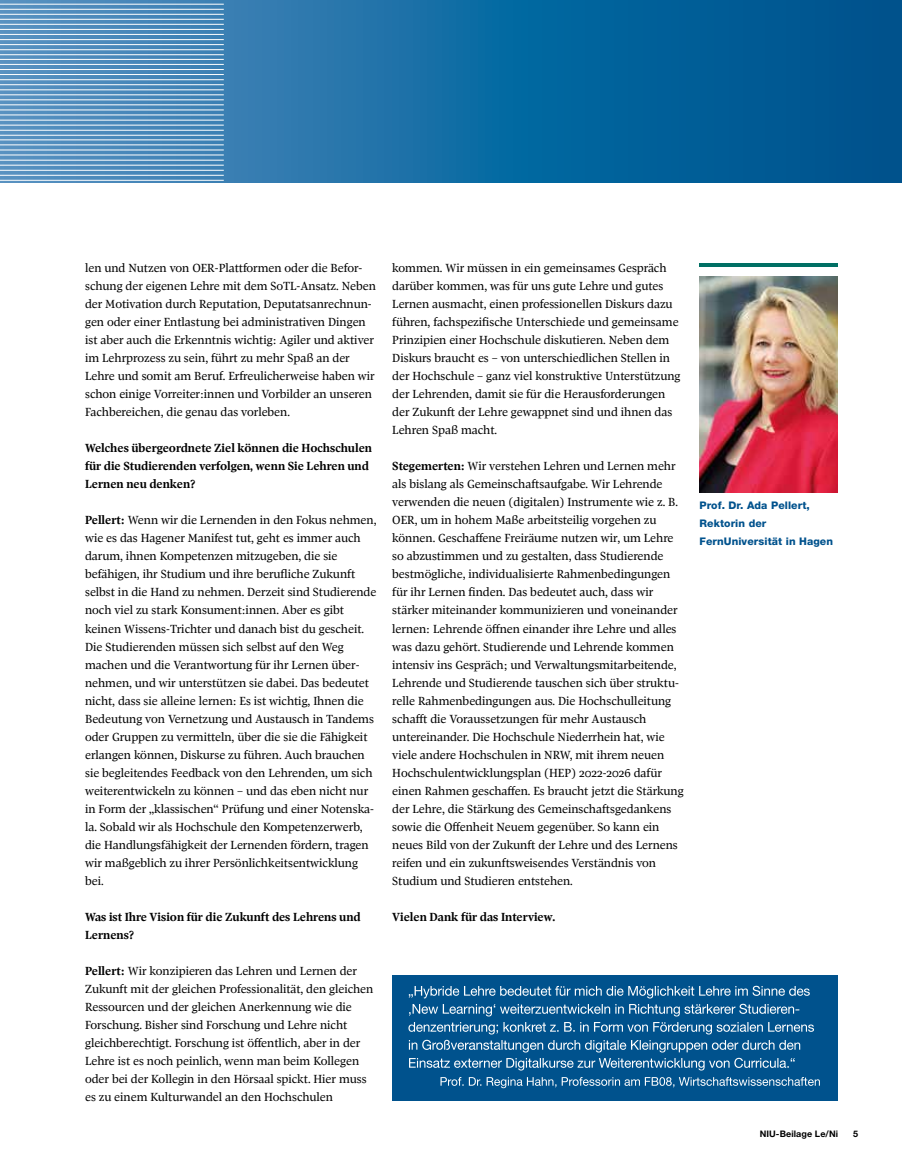
<style>
.page{position:relative;width:902px;height:1170px;background:#fff}
.page>*{position:absolute;margin:0;border:0;box-sizing:border-box;transform-origin:0 0}
.t1{font:12px/18px "Pratt Nova Text";letter-spacing:-.005em;color:#000}
.t2{font:700 12px/18px "Pratt Nova Text";letter-spacing:-.005em;color:#000}
.t3{font:800 10.5px/18px "Helvetica Neue CE";letter-spacing:.01em;color:#00528d}
.t4{font:700 9px "Helvetica Neue CE";letter-spacing:.01em;color:#000}
.s1{font-weight:700}
</style>
<div class="page">
<svg style="left:0;top:0;width:901px;height:182px;background:#1d6fa5"></svg>
<hr style="left:0;top:9px;width:224px;height:1px;background:#fff">
<hr style="left:0;top:4px;width:224px;height:1px;background:#fff">
<hr style="left:0;top:14px;width:224px;height:1px;background:#fff">
<hr style="left:0;top:59px;width:224px;height:1px;background:#fff">
<hr style="left:0;top:79px;width:224px;height:1px;background:#fff">
<hr style="left:0;top:69px;width:224px;height:1px;background:#fff">
<hr style="left:0;top:89px;width:224px;height:1px;background:#fff">
<hr style="left:0;top:64px;width:224px;height:1px;background:#fff">
<hr style="left:0;top:84px;width:224px;height:1px;background:#fff">
<hr style="left:0;top:74px;width:224px;height:1px;background:#fff">
<hr style="left:0;top:94px;width:224px;height:1px;background:#fff">
<hr style="left:0;top:19px;width:224px;height:1px;background:#fff">
<hr style="left:0;top:39px;width:224px;height:1px;background:#fff">
<hr style="left:0;top:29px;width:224px;height:1px;background:#fff">
<hr style="left:0;top:49px;width:224px;height:1px;background:#fff">
<hr style="left:0;top:24px;width:224px;height:1px;background:#fff">
<hr style="left:0;top:44px;width:224px;height:1px;background:#fff">
<hr style="left:0;top:34px;width:224px;height:1px;background:#fff">
<hr style="left:0;top:54px;width:224px;height:1px;background:#fff">
<hr style="left:0;top:99px;width:224px;height:1px;background:#fff">
<hr style="left:0;top:120px;width:224px;height:1px;background:#fff">
<hr style="left:0;top:110px;width:224px;height:1px;background:#fff">
<hr style="left:0;top:130px;width:224px;height:1px;background:#fff">
<hr style="left:0;top:104px;width:224px;height:1px;background:#fff">
<hr style="left:0;top:125px;width:224px;height:1px;background:#fff">
<hr style="left:0;top:115px;width:224px;height:1px;background:#fff">
<hr style="left:0;top:135px;width:224px;height:1px;background:#fff">
<hr style="left:0;top:139px;width:224px;height:1px;background:#fff">
<hr style="left:0;top:160px;width:224px;height:1px;background:#fff">
<hr style="left:0;top:150px;width:224px;height:1px;background:#fff">
<hr style="left:0;top:170px;width:224px;height:1px;background:#fff">
<hr style="left:0;top:144px;width:224px;height:1px;background:#fff">
<hr style="left:0;top:165px;width:224px;height:1px;background:#fff">
<hr style="left:0;top:155px;width:224px;height:1px;background:#fff">
<hr style="left:0;top:175px;width:224px;height:1px;background:#fff">
<hr style="left:0;top:180px;width:224px;height:1px;background:#fff">
<div style="left:392px;top:975px;width:446px;height:125px;background:#00528d"></div>
<hr style="left:699px;top:264px;width:139px;height:3px;background:#006f64">
<img style="left:699px;top:276px;width:138px;height:216px">
<svg style="left:440px;top:1077px;width:379px;height:11px"></svg>
<svg style="left:408px;top:985px;width:406px;height:85px"></svg>
<p class="t1" style="left:85px;top:259px;width:292px">len und Nutzen von OER-Plattformen oder die Befor&shy;schung der eigenen Lehre mit dem SoTL-Ansatz. Neben der Motivation durch Reputation, Deputatsanrechnun&shy;gen oder einer Entlastung bei administrativen Dingen ist aber auch die Erkenntnis wichtig: Agiler und aktiver im Lehrprozess zu sein, führt zu mehr Spaß an der Lehre und somit am Beruf. Erfreulicherweise haben wir schon einige Vorreiter:innen und Vorbilder an unseren Fachbereichen, die genau das vorleben.</p>
<p class="t2" style="left:85px;top:439px;width:288px">Welches übergeordnete Ziel können die Hochschulen für die Studierenden verfolgen, wenn Sie Lehren und<br>Lernen neu denken?</p>
<p class="t1" style="left:85px;top:511px;width:293px"><span class="s1">Pellert:</span> Wenn wir die Lernenden in den Fokus nehmen, wie es das Hagener Manifest tut, geht es immer auch darum, ihnen Kompetenzen mitzugeben, die sie befähigen, ihr Studium und ihre berufliche Zukunft selbst in die Hand zu nehmen. Derzeit sind Studierende noch viel zu stark Konsument:innen. Aber es gibt keinen Wissens-Trichter und danach bist du gescheit.<br>Die Studierenden müssen sich selbst auf den Weg machen und die Verantwortung für ihr Lernen über&shy;nehmen, und wir unterstützen sie dabei. Das bedeutet nicht, dass sie alleine lernen: Es ist wichtig, Ihnen die Bedeutung von Vernetzung und Austausch in Tandems oder Gruppen zu vermitteln, über die sie die Fähigkeit erlangen können, Diskurse zu führen. Auch brauchen sie begleitendes Feedback von den Lehrenden, um sich weiterentwickeln zu können – und das eben nicht nur in Form der „klassischen“ Prüfung und einer Notenska&shy;la. Sobald wir als Hochschule den Kompetenzerwerb, die Handlungsfähigkeit der Lernenden fördern, tragen wir maßgeblich zu ihrer Persönlichkeitsentwicklung bei.</p>
<p class="t2" style="left:85px;top:907px;width:277px">Was ist Ihre Vision für die Zukunft des Lehrens und<br>Lernens?</p>
<p class="t1" style="left:85px;top:961px;width:290px"><span class="s1">Pellert:</span> Wir konzipieren das Lehren und Lernen der Zukunft mit der gleichen Professionalität, den gleichen Ressourcen und der gleichen Anerkennung wie die Forschung. Bisher sind Forschung und Lehre nicht gleichberechtigt. Forschung ist öffentlich, aber in der Lehre ist es noch peinlich, wenn man beim Kollegen oder bei der Kollegin in den Hörsaal spickt. Hier muss es zu einem Kulturwandel an den Hochschulen</p>
<p class="t1" style="left:392px;top:259px;width:290px">kommen. Wir müssen in ein gemeinsames Gespräch darüber kommen, was für uns gute Lehre und gutes Lernen ausmacht, einen professionellen Diskurs dazu führen, fachspezifische Unterschiede und gemeinsame Prinzipien einer Hochschule diskutieren. Neben dem Diskurs braucht es – von unterschiedlichen Stellen in der Hochschule – ganz viel konstruktive Unterstützung der Lehrenden, damit sie für die Herausforderungen der Zukunft der Lehre gewappnet sind und ihnen das Lehren Spaß macht.</p>
<p class="t1" style="left:392px;top:457px;width:293px"><span class="s1">Stegemerten:</span> Wir verstehen Lehren und Lernen mehr als bislang als Gemeinschaftsaufgabe. Wir Lehrende verwenden die neuen (digitalen) Instrumente wie z. B.<br>OER, um in hohem Maße arbeitsteilig vorgehen zu können. Geschaffene Freiräume nutzen wir, um Lehre so abzustimmen und zu gestalten, dass Studierende bestmögliche, individualisierte Rahmenbedingungen für ihr Lernen finden. Das bedeutet auch, dass wir stärker miteinander kommunizieren und voneinander lernen: Lehrende öffnen einander ihre Lehre und alles was dazu gehört. Studierende und Lehrende kommen intensiv ins Gespräch; und Verwaltungsmitarbeitende, Lehrende und Studierende tauschen sich über struktu&shy;relle Rahmenbedingungen aus. Die Hochschulleitung schafft die Voraussetzungen für mehr Austausch untereinander. Die Hochschule Niederrhein hat, wie viele andere Hochschulen in NRW, mit ihrem neuen Hochschulentwicklungsplan (HEP) 2022-2026 dafür einen Rahmen geschaffen. Es braucht jetzt die Stärkung der Lehre, die Stärkung des Gemeinschaftsgedankens sowie die Offenheit Neuem gegenüber. So kann ein neues Bild von der Zukunft der Lehre und des Lernens reifen und ein zukunftsweisendes Verständnis von Studium und Studieren entstehen.</p>
<p class="t2" style="left:392px;top:907px;width:164px">Vielen Dank für das Interview.</p>
<p class="t3" style="left:699px;top:495px;width:135px">Prof. Dr. Ada Pellert,<br>Rektorin der<br>FernUniversität in Hagen</p>
<p class="t4" style="left:759px;top:1127px;width:80px">NIU-Beilage Le/Ni</p>
<p class="t4" style="left:853px;top:1127px;width:7px">5</p>
</div>
